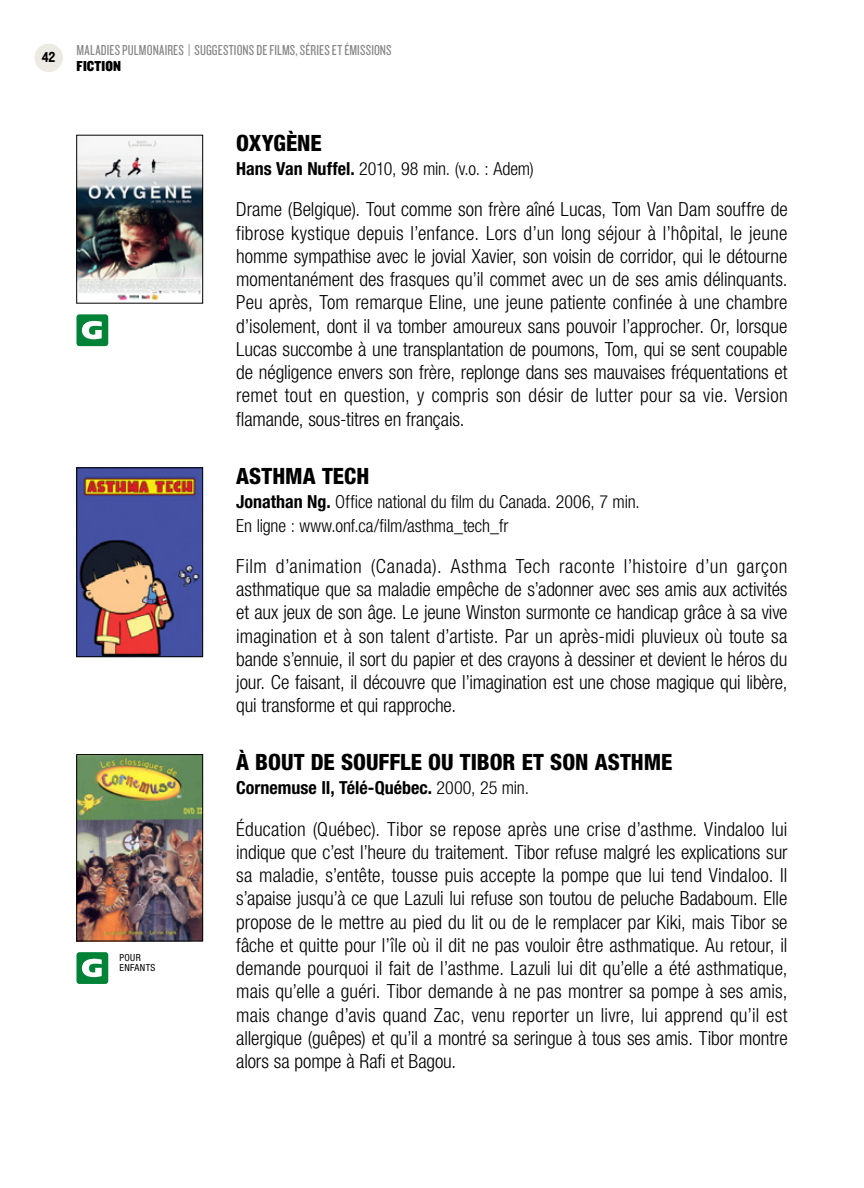
<style>
.page{position:relative;width:864px;height:1188px;background:#fff}
.page>*{position:absolute;margin:0;border:0;box-sizing:border-box;transform-origin:0 0}
.t1{font:800 condensed 22.5px "Helvetica Neue LT Std";color:#000}
.t2{font:300 condensed 19.5px/23.2px "Helvetica Neue LT Std";letter-spacing:-.005em;color:#000;text-align:justify}
.t3{font:300 condensed 18px/24px "Helvetica Neue LT Std";letter-spacing:-.01em;color:#000}
.t4{font:700 condensed 18px "Helvetica Neue LT Std";color:#000}
.t5{font:15px "Knockout 28 Junior Feathrwt";letter-spacing:.01em;color:#878787}
.t6{font:15px "Knockout 70 Full Welterwt";letter-spacing:.01em;color:#000}
.t7{font:15px "Knockout HTF50 Welterweight";color:#000}
.t8{font:condensed 9.75px/10.5px "Helvetica Neue LT Std";letter-spacing:.035em;color:#000}
.s1{font-weight:700}
.s2{font-weight:300}
</style>
<div class="page">
<div style="left:34px;top:44px;width:29px;height:28px;background:#edeae4;border-radius:50%"></div>
<img style="left:78px;top:137px;width:123px;height:164px">
<div style="left:76px;top:135px;width:127px;height:168px;border:1px solid #000"></div>
<div style="left:76px;top:314px;width:32px;height:32px;background:#008237;border-radius:3px"></div>
<svg style="left:82px;top:321px;width:20px;height:18px"></svg>
<img style="left:78px;top:470px;width:123px;height:185px">
<div style="left:76px;top:468px;width:127px;height:189px;border:1px solid #000"></div>
<img style="left:78px;top:756px;width:123px;height:183px">
<div style="left:76px;top:754px;width:127px;height:187px;border:1px solid #000"></div>
<div style="left:76px;top:952px;width:32px;height:32px;background:#008237;border-radius:3px"></div>
<svg style="left:82px;top:959px;width:20px;height:18px"></svg>
<p class="t7" style="left:42px;top:50px;width:15px">42</p>
<p class="t5" style="left:77px;top:41px;width:317px">MALADIES PULMONAIRES | SUGGESTIONS DE FILMS, SÉRIES ET ÉMISSIONS</p>
<p class="t6" style="left:77px;top:56px;width:46px">FICTION</p>
<p class="t8" style="left:120px;top:952px;width:37px">POUR<br>ENFANTS</p>
<p class="t1" style="left:236px;top:129px;width:87px">OXYGÈNE</p>
<p class="t3" style="left:236px;top:157px;width:299px"><span class="s1">Hans Van Nuffel.</span> 2010, 98 min. (v.o. : Adem)</p>
<p class="t2" style="left:236px;top:198px;width:553px">Drame (Belgique). Tout comme son frère aîné Lucas, Tom Van Dam souffre de fibrose kystique depuis l’enfance. Lors d’un long séjour à l’hôpital, le jeune homme sympathise avec le jovial Xavier, son voisin de corridor, qui le détourne momentanément des frasques qu’il commet avec un de ses amis délinquants.<br>Peu après, Tom remarque Eline, une jeune patiente confinée à une chambre d’isolement, dont il va tomber amoureux sans pouvoir l’approcher. Or, lorsque Lucas succombe à une transplantation de poumons, Tom, qui se sent coupable de négligence envers son frère, replonge dans ses mauvaises fréquentations et remet tout en question, y compris son désir de lutter pour sa vie. Version flamande, sous-titres en français.</p>
<p class="t1" style="left:236px;top:462px;width:135px">ASTHMA TECH</p>
<p class="t3" style="left:236px;top:489px;width:405px"><span class="s1">Jonathan Ng.</span> Office national du film du Canada. 2006, 7 min.<br>En ligne : www.onf.ca/film/asthma_tech_fr</p>
<p class="t2" style="left:236px;top:554px;width:553px">Film d’animation (Canada). Asthma Tech raconte l’histoire d’un garçon asthmatique que sa maladie empêche de s’adonner avec ses amis aux activités et aux jeux de son âge. Le jeune Winston surmonte ce handicap grâce à sa vive imagination et à son talent d’artiste. Par un après-midi pluvieux où toute sa bande s’ennuie, il sort du papier et des crayons à dessiner et devient le héros du jour. Ce faisant, il découvre que l’imagination est une chose magique qui libère, qui transforme et qui rapproche.</p>
<p class="t1" style="left:236px;top:749px;width:438px">À BOUT DE SOUFFLE OU TIBOR ET SON ASTHME</p>
<p class="t4" style="left:236px;top:777px;width:294px">Cornemuse II, Télé-Québec. <span class="s2">2000, 25 min.</span></p>
<p class="t2" style="left:236px;top:817px;width:553px">Éducation (Québec). Tibor se repose après une crise d’asthme. Vindaloo lui indique que c’est l’heure du traitement. Tibor refuse malgré les explications sur sa maladie, s’entête, tousse puis accepte la pompe que lui tend Vindaloo. Il s’apaise jusqu’à ce que Lazuli lui refuse son toutou de peluche Badaboum. Elle propose de le mettre au pied du lit ou de le remplacer par Kiki, mais Tibor se fâche et quitte pour l’île où il dit ne pas vouloir être asthmatique. Au retour, il demande pourquoi il fait de l’asthme. Lazuli lui dit qu’elle a été asthmatique, mais qu’elle a guéri. Tibor demande à ne pas montrer sa pompe à ses amis, mais change d’avis quand Zac, venu reporter un livre, lui apprend qu’il est allergique (guêpes) et qu’il a montré sa seringue à tous ses amis. Tibor montre alors sa pompe à Rafi et Bagou.</p>
</div>
